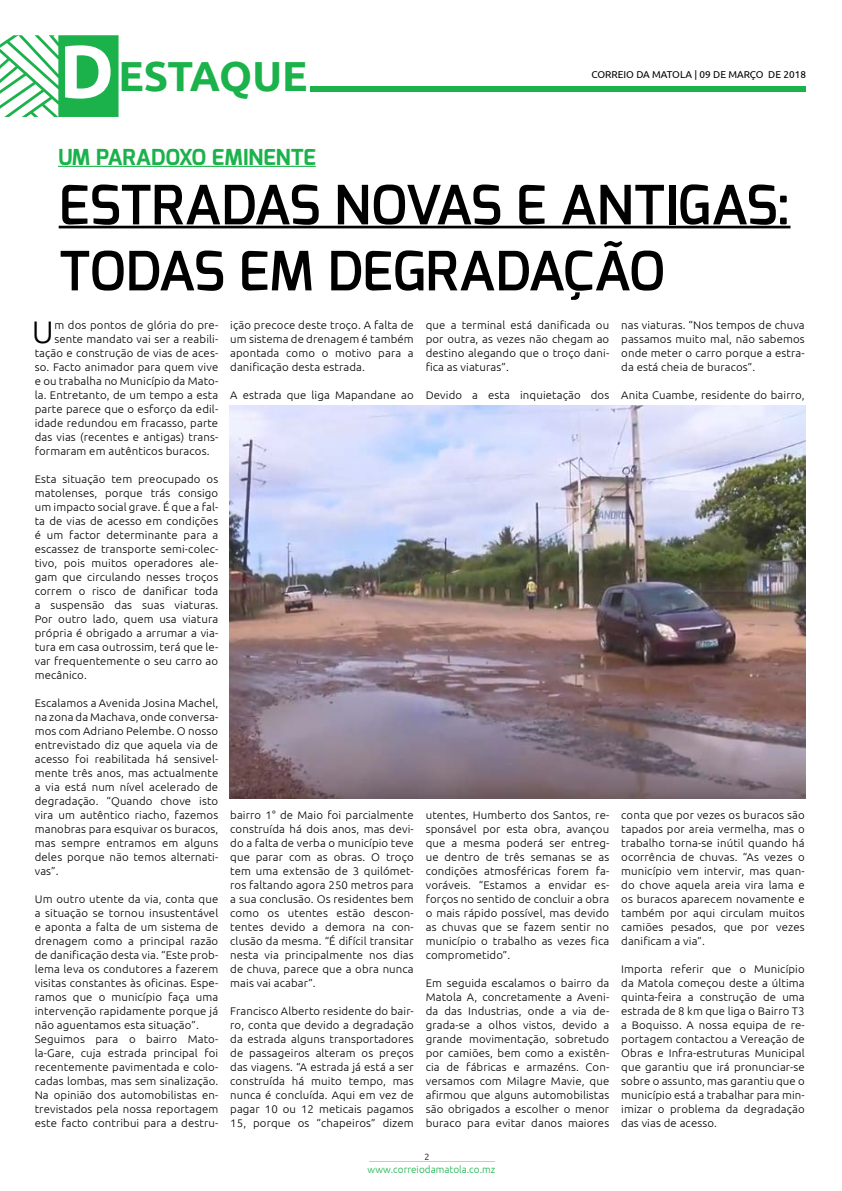
<style>
.page{position:relative;width:842px;height:1191px;background:#fff}
.page>*{position:absolute;margin:0;border:0;box-sizing:border-box;transform-origin:0 0}
.t1{font:600 54px/66px "Exo";color:#000}
.t2{font:700 42px "Ubuntu";letter-spacing:-.01em;color:#1bb24b}
.t3{font:300 31.2px "Ubuntu";color:#000;scale:1.04 1}
.t4{font:700 22px "Exo";color:#1bb24b}
.t5{font:300 11px/14px "Ubuntu";letter-spacing:.01em;color:#000;text-align:justify;scale:1.04 1}
.t6{font:10px "Ubuntu";color:#000}
.t7{font:300 10px "Ubuntu";color:#1bb24b}
.t8{font:300 9px "Ubuntu";color:#000}
.s1{font-size:75px;color:#fff}
</style>
<div class="page">
<svg style="left:0;top:35px;width:119px;height:82px"></svg>
<hr style="left:369px;top:1161px;width:126px;height:1px;background:#b4dbb0">
<div style="left:310px;top:86px;width:496px;height:5px;background:#1bb24b"></div>
<hr style="left:59px;top:226px;width:731px;height:2px;background:#000">
<hr style="left:58px;top:166px;width:258px;height:1px;background:#1bb24b">
<img style="left:230px;top:405px;width:576px;height:393px">
<h2 class="t2" style="left:59px;top:51px;width:250px"><span class="s1">D</span>ESTAQUE</h2>
<h3 class="t4" style="left:58px;top:143px;width:259px">UM PARADOXO EMINENTE</h3>
<p class="t6" style="left:591px;top:69px;width:216px">CORREIO DA MATOLA | 09 DE MARÇO DE 2018</p>
<h1 class="t1" style="left:59px;top:172px;width:733px">ESTRADAS NOVAS E ANTIGAS:<br>TODAS EM DEGRADAÇÃO</h1>
<h3 class="t3" style="left:32px;top:313px;width:23px">U</h3>
<p class="t5" style="left:54px;top:318px;width:159px">m dos pontos de glória do pre-</p>
<p class="t5" style="left:54px;top:332px;width:159px">sente mandato vai ser a reabili-</p>
<p class="t5" style="left:35px;top:346px;width:178px">tação e construção de vias de aces-</p>
<p class="t5" style="left:35px;top:360px;width:178px">so. Facto animador para quem vive</p>
<p class="t5" style="left:35px;top:374px;width:178px">e ou trabalha no Município da Mato-</p>
<p class="t5" style="left:35px;top:388px;width:178px">la. Entretanto, de um tempo a esta</p>
<p class="t5" style="left:35px;top:402px;width:178px">parte parece que o esforço da edil-</p>
<p class="t5" style="left:35px;top:416px;width:178px">idade redundou em fracasso, parte</p>
<p class="t5" style="left:35px;top:430px;width:178px">das vias (recentes e antigas) trans-</p>
<p class="t5" style="left:35px;top:444px;width:169px">formaram em autênticos buracos.</p>
<p class="t5" style="left:35px;top:472px;width:178px">Esta situação tem preocupado os matolenses, porque trás consigo um impacto social grave. É que a fal&shy;ta de vias de acesso em condições é um factor determinante para a escassez de transporte semi-colec&shy;tivo, pois muitos operadores ale&shy;gam que circulando nesses troços correm o risco de danificar toda a suspensão das suas viaturas.<br>Por outro lado, quem usa viatura própria é obrigado a arrumar a via&shy;tura em casa outrossim, terá que le&shy;var frequentemente o seu carro ao mecânico.</p>
<p class="t5" style="left:35px;top:696px;width:178px">Escalamos a Avenida Josina Machel, na zona da Machava, onde conversa&shy;mos com Adriano Pelembe. O nosso entrevistado diz que aquela via de acesso foi reabilitada há sensivel&shy;mente três anos, mas actualmente a via está num nível acelerado de degradação. “Quando chove isto vira um autêntico riacho, fazemos manobras para esquivar os buracos, mas sempre entramos em alguns deles porque não temos alternati&shy;vas”.</p>
<p class="t5" style="left:35px;top:892px;width:178px;text-align:left">Um outro utente da via, conta que a situação se tornou insustentável e aponta a falta de um sistema de drenagem como a principal razão de danificação desta via. “Este prob&shy;lema leva os condutores a fazerem visitas constantes às oficinas. Espe&shy;ramos que o município faça uma intervenção rapidamente porque já não aguentamos esta situação”.<br>Seguimos para o bairro Mato&shy;la-Gare, cuja estrada principal foi recentemente pavimentada e colo&shy;cadas lombas, mas sem sinalização.<br>Na opinião dos automobilistas en&shy;trevistados pela nossa reportagem este facto contribui para a destru-</p>
<p class="t5" style="left:230px;top:318px;width:178px">ição precoce deste troço. A falta de um sistema de drenagem é também apontada como o motivo para a danificação desta estrada.</p>
<p class="t5" style="left:230px;top:388px;width:178px">A estrada que liga Mapandane ao</p>
<p class="t5" style="left:426px;top:318px;width:178px">que a terminal está danificada ou por outra, as vezes não chegam ao destino alegando que o troço dani&shy;fica as viaturas”.</p>
<p class="t5" style="left:426px;top:388px;width:178px">Devido a esta inquietação dos</p>
<p class="t5" style="left:621px;top:318px;width:178px">nas viaturas. “Nos tempos de chuva passamos muito mal, não sabemos onde meter o carro porque a estra&shy;da está cheia de buracos”.</p>
<p class="t5" style="left:621px;top:388px;width:178px">Anita Cuambe, residente do bairro,</p>
<p class="t5" style="left:230px;top:808px;width:178px">bairro 1° de Maio foi parcialmente construída há dois anos, mas devi&shy;do a falta de verba o município teve que parar com as obras. O troço tem uma extensão de 3 quilómet&shy;ros faltando agora 250 metros para a sua conclusão. Os residentes bem como os utentes estão descon&shy;tentes devido a demora na con&shy;clusão da mesma. “É difícil transitar nesta via principalmente nos dias de chuva, parece que a obra nunca mais vai acabar”.</p>
<p class="t5" style="left:230px;top:1004px;width:178px">Francisco Alberto residente do bair&shy;ro, conta que devido a degradação da estrada alguns transportadores de passageiros alteram os preços das viagens. “A estrada já está a ser construída há muito tempo, mas nunca é concluída. Aqui em vez de pagar 10 ou 12 meticais pagamos 15, porque os “chapeiros” dizem</p>
<p class="t5" style="left:426px;top:808px;width:178px">utentes, Humberto dos Santos, re&shy;sponsável por esta obra, avançou que a mesma poderá ser entreg&shy;ue dentro de três semanas se as condições atmosféricas forem fa&shy;voráveis. “Estamos a envidar es&shy;forços no sentido de concluir a obra o mais rápido possível, mas devido as chuvas que se fazem sentir no município o trabalho as vezes fica comprometido”.</p>
<p class="t5" style="left:426px;top:976px;width:178px">Em seguida escalamos o bairro da Matola A, concretamente a Aveni&shy;da das Industrias, onde a via de&shy;grada-se a olhos vistos, devido a grande movimentação, sobretudo por camiões, bem como a existên&shy;cia de fábricas e armazéns. Con&shy;versamos com Milagre Mavie, que afirmou que alguns automobilistas são obrigados a escolher o menor buraco para evitar danos maiores</p>
<p class="t8" style="left:424px;top:1151px;width:7px">2</p>
<p class="t7" style="left:367px;top:1163px;width:129px">www.correiodamatola.co.mz</p>
<p class="t5" style="left:621px;top:808px;width:178px">conta que por vezes os buracos são tapados por areia vermelha, mas o trabalho torna-se inútil quando há ocorrência de chuvas. “As vezes o município vem intervir, mas quan&shy;do chove aquela areia vira lama e os buracos aparecem novamente e também por aqui circulam muitos camiões pesados, que por vezes danificam a via”.</p>
<p class="t5" style="left:621px;top:962px;width:178px">Importa referir que o Município da Matola começou deste a última quinta-feira a construção de uma estrada de 8 km que liga o Bairro T3 a Boquisso. A nossa equipa de re&shy;portagem contactou a Vereação de Obras e Infra-estruturas Municipal que garantiu que irá pronunciar-se sobre o assunto, mas garantiu que o município está a trabalhar para min&shy;imizar o problema da degradação das vias de acesso.</p>
</div>
